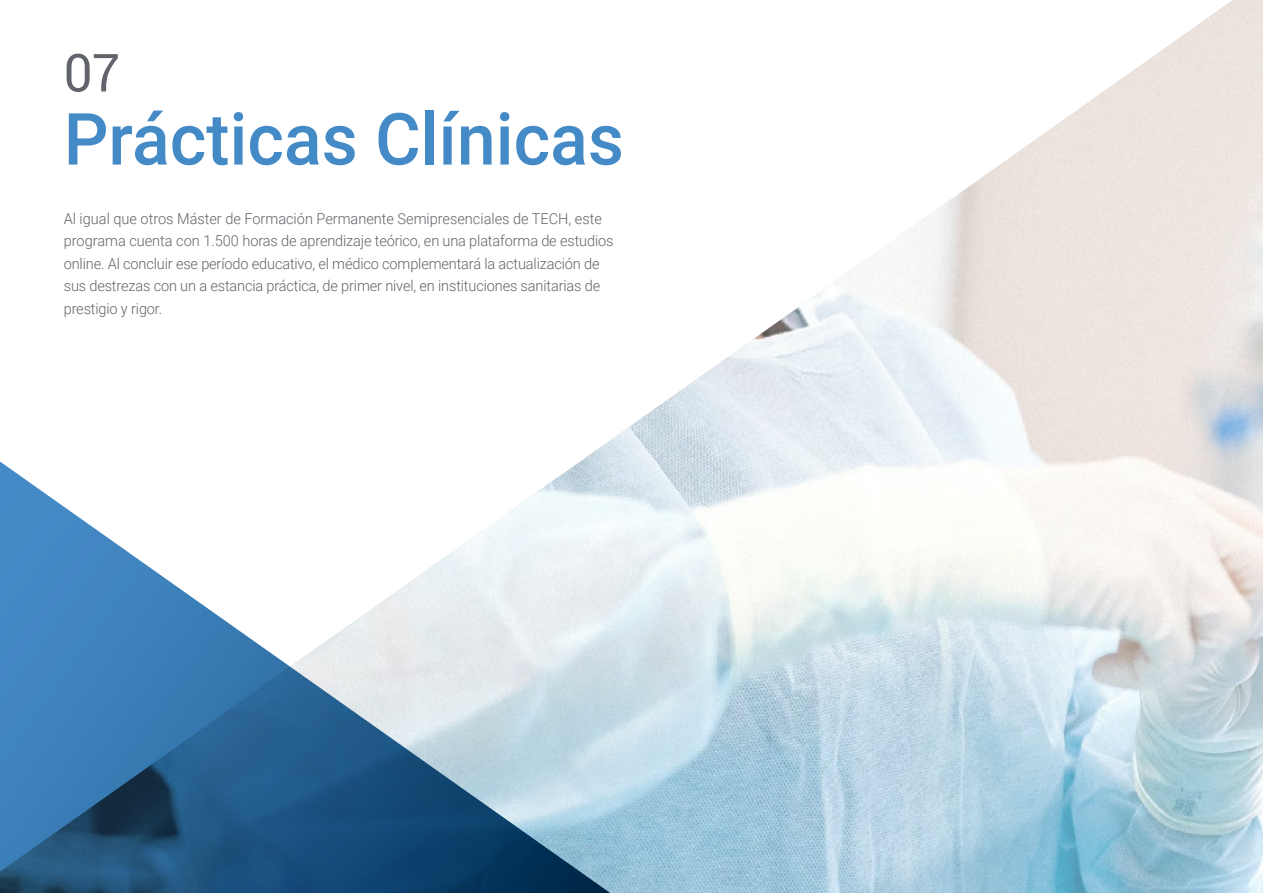
<style>
.page{position:relative;width:1263px;height:893px;background:#fff}
.page>*{position:absolute;margin:0;border:0;box-sizing:border-box;transform-origin:0 0}
.t1{font:500 72px "Roboto";color:#448ac6}
.t2{font:52.5px "Roboto";color:#61646a}
.t3{font:300 15px/22.5px "Roboto";letter-spacing:-.01em;color:#61646a}
</style>
<div class="page">
<img style="left:602px;top:0;width:661px;height:893px">
<svg style="left:0;top:446px;width:640px;height:447px"></svg>
<h2 class="t2" style="left:64px;top:36px;width:58px">07</h2>
<h1 class="t1" style="left:64px;top:89px;width:562px">Prácticas Clínicas</h1>
<p class="t3" style="left:64px;top:207px;width:551px">Al igual que otros Máster de Formación Permanente Semipresenciales de TECH, este programa cuenta con 1.500 horas de aprendizaje teórico, en una plataforma de estudios online. Al concluir ese período educativo, el médico complementará la actualización de sus destrezas con un a estancia práctica, de primer nivel, en instituciones sanitarias de prestigio y rigor.</p>
</div>
